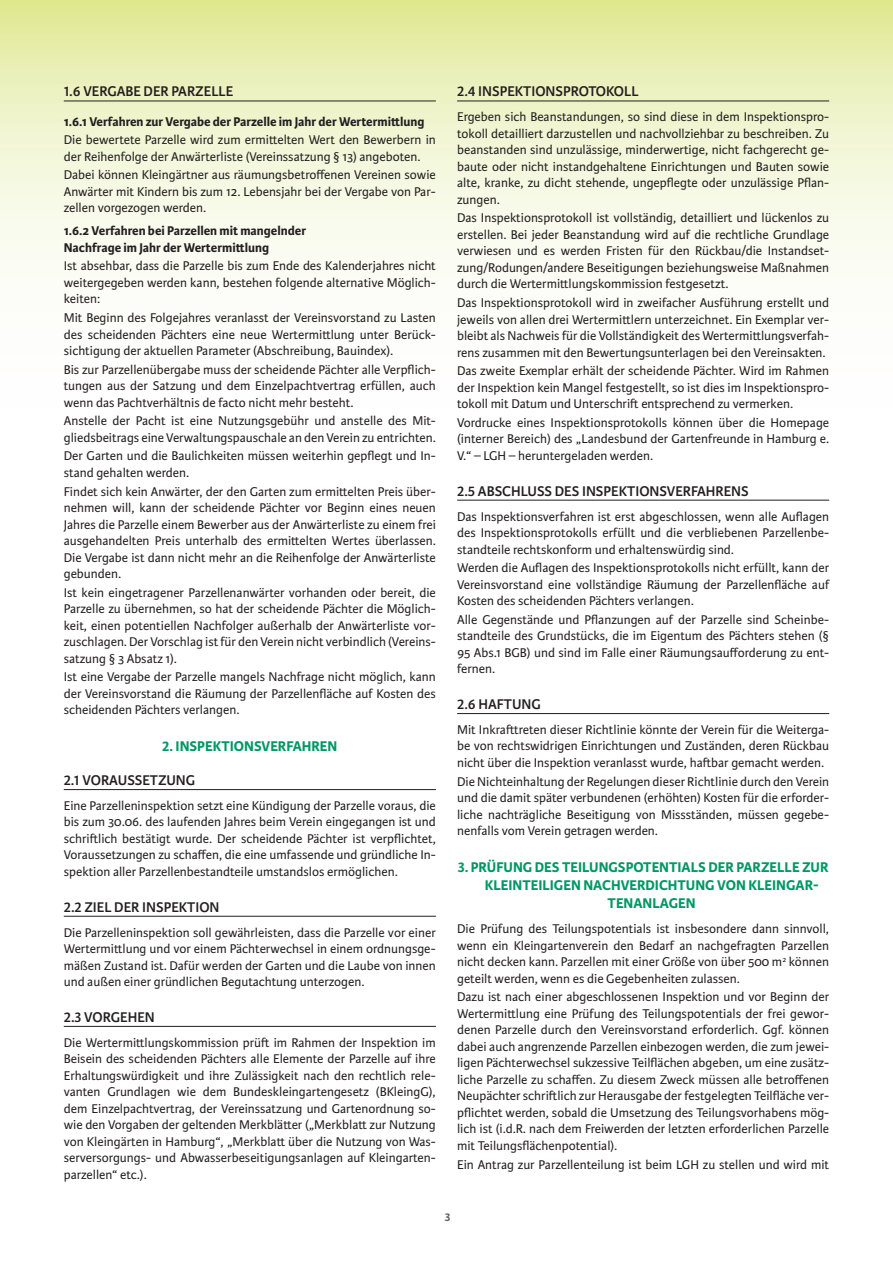
<style>
.page{position:relative;width:893px;height:1263px;background:#fff}
.page>*{position:absolute;margin:0;border:0;box-sizing:border-box;transform-origin:0 0}
.t1{font:600 15px "Karmina Sans";color:#231f20}
.t2{font:700 15px "Karmina Sans";color:#009864}
.t3{font:13.5px/16.5px "Karmina Sans";color:#231f20;text-align:justify}
.t4{font:700 13.5px/16.5px "Karmina Sans";color:#231f20}
.t5{font:700 12px "Karmina Sans";color:#63635c}
</style>
<div class="page">
<svg style="left:0;top:0;width:893px;height:272px;background:#eff3cc"></svg>
<hr style="left:64px;top:101px;width:372px;height:1px;background:#231f20">
<hr style="left:64px;top:789px;width:372px;height:1px;background:#231f20">
<hr style="left:64px;top:916px;width:372px;height:1px;background:#231f20">
<hr style="left:64px;top:1026px;width:372px;height:1px;background:#231f20">
<hr style="left:457px;top:101px;width:372px;height:1px;background:#231f20">
<hr style="left:457px;top:500px;width:372px;height:1px;background:#231f20">
<hr style="left:457px;top:713px;width:372px;height:1px;background:#231f20">
<p class="t1" style="left:64px;top:83px;width:171px">1.6 VERGABE DER PARZELLE</p>
<p class="t4" style="left:64px;top:113px;width:362px">1.6.1 Verfahren zur Vergabe der Parzelle im Jahr der Wertermittlung</p>
<p class="t3" style="left:64px;top:132px;width:374px">Die bewertete Parzelle wird zum ermittelten Wert den Bewerbern in der Reihenfolge der Anwärterliste (Vereinssatzung § 13) angeboten.</p>
<p class="t3" style="left:64px;top:167px;width:374px">Dabei können Kleingärtner aus räumungsbetroffenen Vereinen sowie Anwärter mit Kindern bis zum 12. Lebensjahr bei der Vergabe von Par&shy;zellen vorgezogen werden.</p>
<p class="t4" style="left:64px;top:223px;width:244px">1.6.2 Verfahren bei Parzellen mit mangelnder<br>Nachfrage im Jahr der Wertermittlung</p>
<p class="t3" style="left:64px;top:258px;width:374px">Ist absehbar, dass die Parzelle bis zum Ende des Kalenderjahres nicht weitergegeben werden kann, bestehen folgende alternative Möglich&shy;keiten:</p>
<p class="t3" style="left:64px;top:310px;width:374px">Mit Beginn des Folgejahres veranlasst der Vereinsvorstand zu Lasten des scheidenden Pächters eine neue Wertermittlung unter Berück&shy;sichtigung der aktuellen Parameter (Abschreibung, Bauindex).</p>
<p class="t3" style="left:64px;top:361px;width:374px">Bis zur Parzellenübergabe muss der scheidende Pächter alle Verpflich&shy;tungen aus der Satzung und dem Einzelpachtvertrag erfüllen, auch wenn das Pachtverhältnis de facto nicht mehr besteht.</p>
<p class="t3" style="left:64px;top:413px;width:374px">Anstelle der Pacht ist eine Nutzungsgebühr und anstelle des Mit&shy;gliedsbeitrags eine Verwaltungspauschale an den Verein zu entrichten.</p>
<p class="t3" style="left:64px;top:448px;width:374px">Der Garten und die Baulichkeiten müssen weiterhin gepflegt und In&shy;stand gehalten werden.</p>
<p class="t3" style="left:64px;top:483px;width:374px">Findet sich kein Anwärter, der den Garten zum ermittelten Preis über&shy;nehmen will, kann der scheidende Pächter vor Beginn eines neuen Jahres die Parzelle einem Bewerber aus der Anwärterliste zu einem frei ausgehandelten Preis unterhalb des ermittelten Wertes überlassen.<br>Die Vergabe ist dann nicht mehr an die Reihenfolge der Anwärterliste gebunden.</p>
<p class="t3" style="left:64px;top:584px;width:374px">Ist kein eingetragener Parzellenanwärter vorhanden oder bereit, die Parzelle zu übernehmen, so hat der scheidende Pächter die Möglich&shy;keit, einen potentiellen Nachfolger außerhalb der Anwärterliste vor&shy;zuschlagen. Der Vorschlag ist für den Verein nicht verbindlich (Vereins&shy;satzung § 3 Absatz 1).</p>
<p class="t3" style="left:64px;top:669px;width:374px">Ist eine Vergabe der Parzelle mangels Nachfrage nicht möglich, kann der Vereinsvorstand die Räumung der Parzellenfläche auf Kosten des scheidenden Pächters verlangen.</p>
<p class="t2" style="left:162px;top:738px;width:177px">2. INSPEKTIONSVERFAHREN</p>
<p class="t1" style="left:64px;top:771px;width:133px">2.1 VORAUSSETZUNG</p>
<p class="t3" style="left:64px;top:797px;width:374px">Eine Parzelleninspektion setzt eine Kündigung der Parzelle voraus, die bis zum 30.06. des laufenden Jahres beim Verein eingegangen ist und schriftlich bestätigt wurde. Der scheidende Pächter ist verpflichtet, Voraussetzungen zu schaffen, die eine umfassende und gründliche In&shy;spektion aller Parzellenbestandteile umstandslos ermöglichen.</p>
<p class="t1" style="left:64px;top:898px;width:157px">2.2 ZIEL DER INSPEKTION</p>
<p class="t3" style="left:64px;top:924px;width:374px">Die Parzelleninspektion soll gewährleisten, dass die Parzelle vor einer Wertermittlung und vor einem Pächterwechsel in einem ordnungsge&shy;mäßen Zustand ist. Dafür werden der Garten und die Laube von innen und außen einer gründlichen Begutachtung unterzogen.</p>
<p class="t1" style="left:64px;top:1008px;width:92px">2.3 VORGEHEN</p>
<p class="t3" style="left:64px;top:1034px;width:374px">Die Wertermittlungskommission prüft im Rahmen der Inspektion im Beisein des scheidenden Pächters alle Elemente der Parzelle auf ihre Erhaltungswürdigkeit und ihre Zulässigkeit nach den rechtlich rele&shy;vanten Grundlagen wie dem Bundeskleingartengesetz (BKleingG), dem Einzelpachtvertrag, der Vereinssatzung und Gartenordnung so&shy;wie den Vorgaben der geltenden Merkblätter („Merkblatt zur Nutzung von Kleingärten in Hamburg“, „Merkblatt über die Nutzung von Was&shy;serversorgungs- und Abwasserbeseitigungsanlagen auf Kleingarten&shy;parzellen“ etc.).</p>
<p class="t1" style="left:457px;top:83px;width:183px">2.4 INSPEKTIONSPROTOKOLL</p>
<p class="t3" style="left:457px;top:109px;width:374px">Ergeben sich Beanstandungen, so sind diese in dem Inspektionspro&shy;tokoll detailliert darzustellen und nachvollziehbar zu beschreiben. Zu beanstanden sind unzulässige, minderwertige, nicht fachgerecht ge&shy;baute oder nicht instandgehaltene Einrichtungen und Bauten sowie alte, kranke, zu dicht stehende, ungepflegte oder unzulässige Pflan&shy;zungen.</p>
<p class="t3" style="left:457px;top:210px;width:374px">Das Inspektionsprotokoll ist vollständig, detailliert und lückenlos zu erstellen. Bei jeder Beanstandung wird auf die rechtliche Grundlage verwiesen und es werden Fristen für den Rückbau/die Instandset&shy;zung/Rodungen/andere Beseitigungen beziehungsweise Maßnahmen durch die Wertermittlungskommission festgesetzt.</p>
<p class="t3" style="left:457px;top:295px;width:374px">Das Inspektionsprotokoll wird in zweifacher Ausführung erstellt und jeweils von allen drei Wertermittlern unterzeichnet. Ein Exemplar ver&shy;bleibt als Nachweis für die Vollständigkeit des Wertermittlungsverfah&shy;rens zusammen mit den Bewertungsunterlagen bei den Vereinsakten.</p>
<p class="t3" style="left:457px;top:363px;width:374px">Das zweite Exemplar erhält der scheidende Pächter. Wird im Rahmen der Inspektion kein Mangel festgestellt, so ist dies im Inspektionspro&shy;tokoll mit Datum und Unterschrift entsprechend zu vermerken.</p>
<p class="t3" style="left:457px;top:414px;width:374px">Vordrucke eines Inspektionsprotokolls können über die Homepage (interner Bereich) des „Landesbund der Gartenfreunde in Hamburg e.<br>V.“ – LGH – heruntergeladen werden.</p>
<p class="t1" style="left:457px;top:482px;width:293px">2.5 ABSCHLUSS DES INSPEKTIONSVERFAHRENS</p>
<p class="t3" style="left:457px;top:508px;width:374px">Das Inspektionsverfahren ist erst abgeschlossen, wenn alle Auflagen des Inspektionsprotokolls erfüllt und die verbliebenen Parzellenbe&shy;standteile rechtskonform und erhaltenswürdig sind.</p>
<p class="t3" style="left:457px;top:560px;width:374px">Werden die Auflagen des Inspektionsprotokolls nicht erfüllt, kann der Vereinsvorstand eine vollständige Räumung der Parzellenfläche auf Kosten des scheidenden Pächters verlangen.</p>
<p class="t3" style="left:457px;top:611px;width:374px">Alle Gegenstände und Pflanzungen auf der Parzelle sind Scheinbe&shy;standteile des Grundstücks, die im Eigentum des Pächters stehen (§ 95 Abs.1 BGB) und sind im Falle einer Räumungsaufforderung zu ent&shy;fernen.</p>
<p class="t1" style="left:457px;top:695px;width:85px">2.6 HAFTUNG</p>
<p class="t3" style="left:457px;top:721px;width:374px">Mit Inkrafttreten dieser Richtlinie könnte der Verein für die Weiterga&shy;be von rechtswidrigen Einrichtungen und Zuständen, deren Rückbau nicht über die Inspektion veranlasst wurde, haftbar gemacht werden.</p>
<p class="t3" style="left:457px;top:773px;width:374px">Die Nichteinhaltung der Regelungen dieser Richtlinie durch den Verein und die damit später verbundenen (erhöhten) Kosten für die erforder&shy;liche nachträgliche Beseitigung von Missständen, müssen gegebe&shy;nenfalls vom Verein getragen werden.</p>
<p class="t2" style="left:458px;top:859px;width:372px">3. PRÜFUNG DES TEILUNGSPOTENTIALS DER PARZELLE ZUR</p>
<p class="t2" style="left:485px;top:877px;width:335px">KLEINTEILIGEN NACHVERDICHTUNG VON KLEINGAR-</p>
<p class="t2" style="left:608px;top:895px;width:90px">TENANLAGEN</p>
<p class="t3" style="left:457px;top:921px;width:374px">Die Prüfung des Teilungspotentials ist insbesondere dann sinnvoll, wenn ein Kleingartenverein den Bedarf an nachgefragten Parzellen nicht decken kann. Parzellen mit einer Größe von über 500 m<sup>2</sup> können geteilt werden, wenn es die Gegebenheiten zulassen.</p>
<p class="t3" style="left:457px;top:989px;width:374px">Dazu ist nach einer abgeschlossenen Inspektion und vor Beginn der Wertermittlung eine Prüfung des Teilungspotentials der frei gewor&shy;denen Parzelle durch den Vereinsvorstand erforderlich. Ggf. können dabei auch angrenzende Parzellen einbezogen werden, die zum jewei&shy;ligen Pächterwechsel sukzessive Teilflächen abgeben, um eine zusätz&shy;liche Parzelle zu schaffen. Zu diesem Zweck müssen alle betroffenen Neupächter schriftlich zur Herausgabe der festgelegten Teilfläche ver&shy;pflichtet werden, sobald die Umsetzung des Teilungsvorhabens mög&shy;lich ist (i.d.R. nach dem Freiwerden der letzten erforderlichen Parzelle mit Teilungsflächenpotential).</p>
<p class="t3" style="left:457px;top:1156px;width:373px">Ein Antrag zur Parzellenteilung ist beim LGH zu stellen und wird mit</p>
<p class="t5" style="left:445px;top:1210px;width:7px">3</p>
</div>
